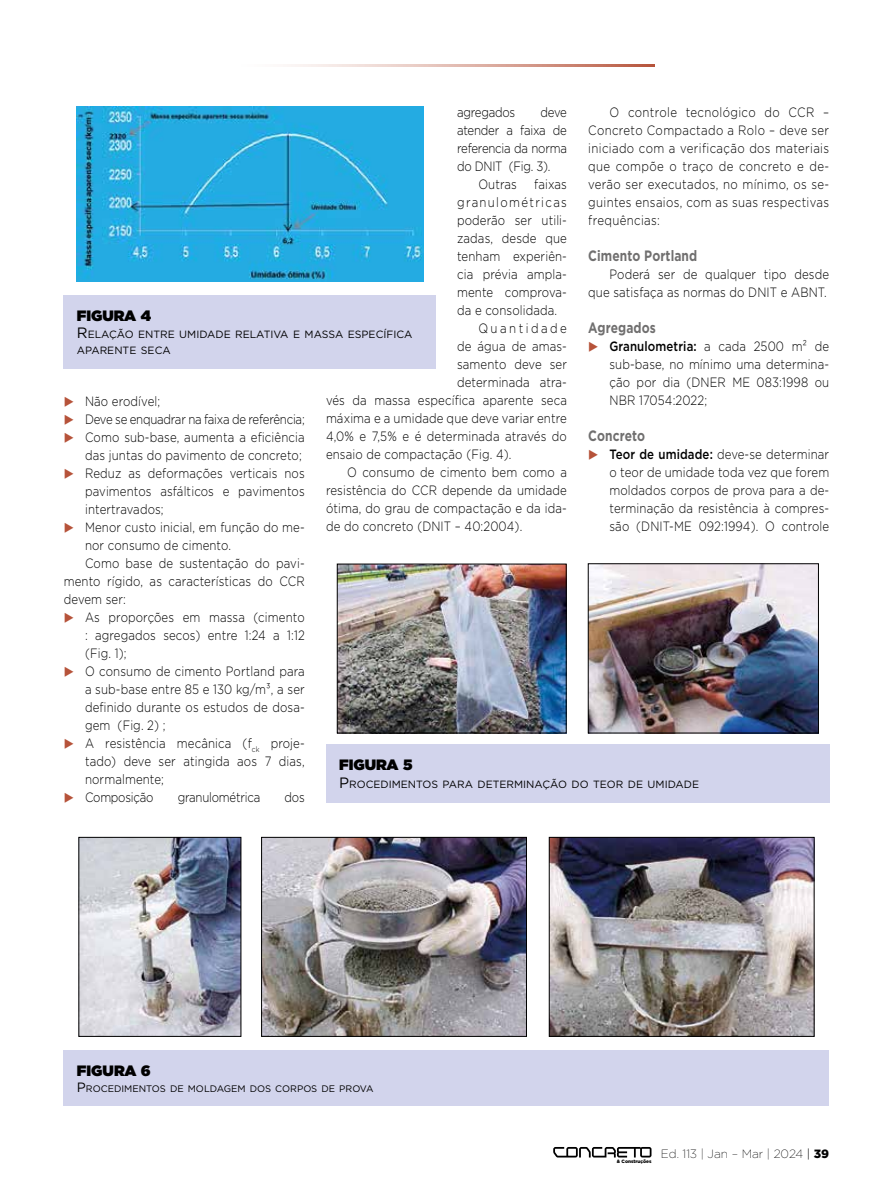
<style>
.page{position:relative;width:893px;height:1191px;background:#fff}
.page>*{position:absolute;margin:0;border:0;box-sizing:border-box;transform-origin:0 0}
.t1{font:700 15px "Gotham";letter-spacing:.01em;color:#706f6f;scale:.8 1}
.t2{font:900 15px "Gotham";color:#000}
.t3{font:300 13.5px/18px "Gotham";letter-spacing:.01em;color:#000;text-align:justify;scale:.85 1}
.t4{font:300 13.5px "Gotham";letter-spacing:-.02em;color:#000;scale:.85 1}
.t5{font:300 13.5px "Gotham";letter-spacing:.115em;color:#000;scale:.85 1}
.t6{font:300 13.5px "Gotham";letter-spacing:.215em;color:#000;scale:.85 1}
.t7{font:200 12px "Gotham";color:#000}
.t8{font:10.5px/16.5px "Gotham";color:#000}
.t9{font:9.45px "Gotham";color:#000}
.t10{font:900 4.8px "Gotham";color:#000}
.s1{color:#b6533a}
.s2{font-weight:500}
.s3{font-size:15px}
.s4{font-size:13.5px}
.s5{font-weight:300}
.s6{font-weight:900}
</style>
<div class="page">
<div style="left:552px;top:1145px;width:101px;height:14px;background:#fff;opacity:.81"></div>
<svg style="left:553px;top:1147px;width:98px;height:10px"></svg>
<div style="left:616px;top:1158px;width:36px;height:5px;background:#fff"></div>
<hr style="left:237px;top:64px;width:418px;height:2px;background:#b6533a">
<div style="left:64px;top:296px;width:372px;height:73px;background:#d2d4ec"></div>
<img style="left:76px;top:106px;width:347px;height:176px">
<div style="left:326px;top:743px;width:503px;height:59px;background:#d2d4ec"></div>
<img style="left:339px;top:566px;width:225px;height:165px">
<div style="left:337px;top:564px;width:229px;height:169px;border:1px solid #000"></div>
<img style="left:590px;top:565px;width:227px;height:166px">
<div style="left:588px;top:563px;width:231px;height:170px;border:1px solid #000"></div>
<div style="left:64px;top:1050px;width:765px;height:56px;background:#d2d4ec"></div>
<img style="left:81px;top:839px;width:158px;height:195px">
<div style="left:79px;top:837px;width:162px;height:199px;border:1px solid #000"></div>
<img style="left:263px;top:839px;width:262px;height:195px">
<div style="left:261px;top:837px;width:266px;height:199px;border:1px solid #000"></div>
<img style="left:551px;top:839px;width:261px;height:195px">
<div style="left:549px;top:837px;width:265px;height:199px;border:1px solid #000"></div>
<p class="t3" style="left:588px;top:103px;width:285px;text-indent:21px">O controle tecnológico do CCR – Concreto Compactado a Rolo – deve ser iniciado com a verificação dos materiais que compõe o traço de concreto e de&shy;verão ser executados, no mínimo, os se&shy;guintes ensaios, com as suas respectivas frequências:</p>
<p class="t1" style="left:588px;top:246px;width:138px">Cimento Portland</p>
<p class="t3" style="left:588px;top:265px;width:285px;text-align:right">Poderá ser de qualquer tipo desde que satisfaça as normas do DNIT e ABNT.</p>
<p class="t1" style="left:588px;top:318px;width:86px">Agregados</p>
<p class="t3" style="left:609px;top:337px;width:260px;text-indent:-21px"><span class="s1">◆</span> <span class="s2">Granulometria:</span> a cada 2500 m² de sub-base, no mínimo uma determina&shy;ção por dia (DNER ME 083:1998 ou NBR 17054:2022;</p>
<p class="t1" style="left:588px;top:426px;width:73px">Concreto</p>
<p class="t3" style="left:609px;top:445px;width:260px;text-indent:-21px"><span class="s1">◆</span> <span class="s2">Teor de umidade:</span> deve-se determinar o teor de umidade toda vez que forem moldados corpos de prova para a de&shy;terminação da resistência à compres&shy;são (DNIT-ME 092:1994). O controle</p>
<p class="t4" style="left:457px;top:104px;width:70px">agregados</p>
<p class="t3" style="left:541px;top:103px;width:32px">deve</p>
<p class="t4" style="left:457px;top:122px;width:131px">atender a faixa de</p>
<p class="t4" style="left:457px;top:140px;width:131px">referencia da norma</p>
<p class="t4" style="left:457px;top:158px;width:111px">do DNIT (Fig. 3).</p>
<p class="t3" style="left:478px;top:175px;width:47px">Outras</p>
<p class="t3" style="left:534px;top:175px;width:40px">faixas</p>
<p class="t5" style="left:457px;top:194px;width:131px">granulométricas</p>
<p class="t3" style="left:457px;top:211px;width:131px">poderão ser utili-</p>
<p class="t3" style="left:457px;top:229px;width:131px">zadas, desde que</p>
<p class="t3" style="left:457px;top:247px;width:131px">tenham experiên-</p>
<p class="t3" style="left:457px;top:265px;width:131px">cia prévia ampla-</p>
<p class="t3" style="left:457px;top:283px;width:131px">mente comprova-</p>
<p class="t3" style="left:457px;top:301px;width:119px">da e consolidada.</p>
<p class="t6" style="left:478px;top:320px;width:106px">Quantidade</p>
<p class="t3" style="left:457px;top:337px;width:131px">de água de amas-</p>
<p class="t3" style="left:457px;top:355px;width:131px">samento deve ser</p>
<p class="t3" style="left:457px;top:373px;width:131px">determinada atra-</p>
<p class="t3" style="left:326px;top:391px;width:285px">vés da massa específica aparente seca</p>
<p class="t3" style="left:326px;top:409px;width:285px">máxima e a umidade que deve variar entre</p>
<p class="t3" style="left:326px;top:427px;width:285px">4,0% e 7,5% e é determinada através do</p>
<p class="t3" style="left:326px;top:445px;width:220px">ensaio de compactação (Fig. 4).</p>
<p class="t3" style="left:347px;top:463px;width:260px">O consumo de cimento bem como a</p>
<p class="t3" style="left:326px;top:481px;width:285px">resistência do CCR depende da umidade</p>
<p class="t3" style="left:326px;top:499px;width:285px">ótima, do grau de compactação e da ida-</p>
<p class="t3" style="left:326px;top:517px;width:232px">de do concreto (DNIT – 40:2004).</p>
<p class="t2" style="left:77px;top:305px;width:76px">FIGURA 4</p>
<p class="t8" style="left:77px;top:325px;width:337px"><span class="s3">R</span>ELAÇÃO ENTRE UMIDADE RELATIVA E MASSA ESPECÍFICA<br>APARENTE SECA</p>
<p class="t3" style="left:64px;top:392px;width:115px"><span class="s1">◆</span> Não erodível;</p>
<p class="t4" style="left:64px;top:410px;width:285px"><span class="s1">◆</span> Deve se enquadrar na faixa de referência;</p>
<p class="t3" style="left:64px;top:428px;width:285px;text-align:right"><span class="s1">◆</span> Como sub-base, aumenta a eficiência das juntas do pavimento de concreto;</p>
<p class="t3" style="left:85px;top:464px;width:260px;text-indent:-21px"><span class="s1">◆</span> Reduz as deformações verticais nos pavimentos asfálticos e pavimentos intertravados;</p>
<p class="t3" style="left:64px;top:518px;width:285px"><span class="s1">◆</span> Menor custo inicial, em função do me-</p>
<p class="t3" style="left:85px;top:536px;width:173px">nor consumo de cimento.</p>
<p class="t3" style="left:85px;top:554px;width:260px">Como base de sustentação do pavi-</p>
<p class="t3" style="left:64px;top:572px;width:285px">mento rígido, as características do CCR</p>
<p class="t3" style="left:64px;top:590px;width:75px">devem ser:</p>
<p class="t3" style="left:85px;top:608px;width:260px;text-indent:-21px"><span class="s1">◆</span> As proporções em massa (cimento : agregados secos) entre 1:24 a 1:12 (Fig. 1);</p>
<p class="t3" style="left:85px;top:662px;width:260px;text-indent:-21px"><span class="s1">◆</span> O consumo de cimento Portland para a sub-base entre 85 e 130 kg/m³, a ser definido durante os estudos de dosa&shy;gem (Fig. 2) ;</p>
<p class="t3" style="left:85px;top:734px;width:260px;text-indent:-21px"><span class="s1">◆</span> A resistência mecânica (f<sub>ck</sub> proje&shy;tado) deve ser atingida aos 7 dias, normalmente;</p>
<p class="t4" style="left:64px;top:788px;width:107px"><span class="s1">◆</span> Composição</p>
<p class="t4" style="left:178px;top:788px;width:99px">granulométrica</p>
<p class="t3" style="left:285px;top:788px;width:25px">dos</p>
<p class="t2" style="left:339px;top:754px;width:75px">FIGURA 5</p>
<p class="t8" style="left:339px;top:775px;width:361px"><span class="s3">P</span>ROCEDIMENTOS PARA DETERMINAÇÃO DO TEOR DE UMIDADE</p>
<p class="t2" style="left:77px;top:1059px;width:75px">FIGURA 6</p>
<p class="t9" style="left:77px;top:1082px;width:298px"><span class="s4">P</span>ROCEDIMENTOS DE MOLDAGEM DOS CORPOS DE PROVA</p>
<p class="t10" style="left:617px;top:1157px;width:36px">&amp; Construções</p>
<p class="t7" style="left:661px;top:1145px;width:170px">Ed. 113 | Jan – Mar | 2024 <span class="s5">|</span> <span class="s6">39</span></p>
</div>
